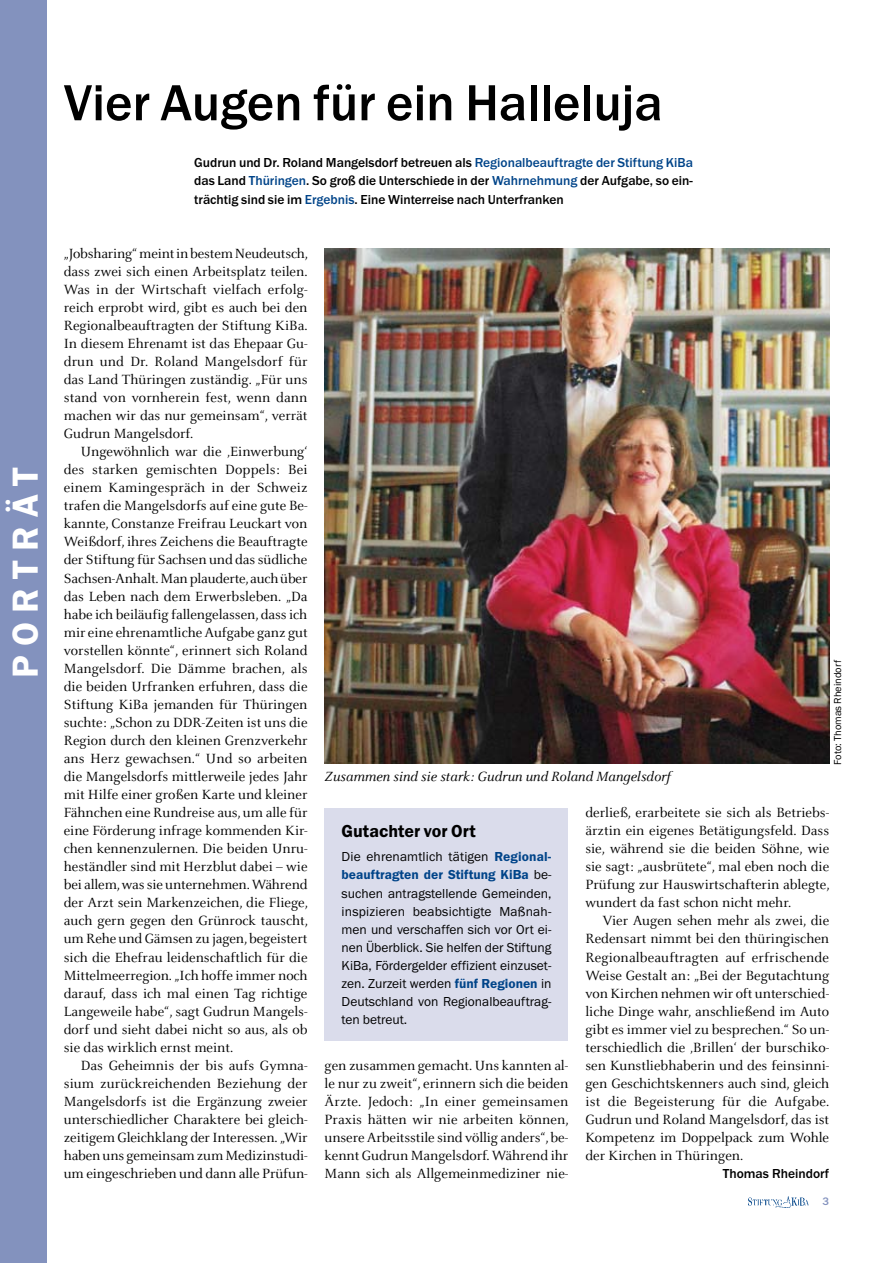
<style>
.page{position:relative;width:893px;height:1263px;background:#fff}
.page>*{position:absolute;margin:0;border:0;box-sizing:border-box;transform-origin:0 0}
.t1{font:500 52.5px "Franklin Gothic URW";color:#000}
.t2{font:37.5px "Franklin Gothic URW Dem";letter-spacing:.25em;color:#fff}
.t3{font:18px "Franklin Gothic URW Dem";color:#000}
.t4{font:14.7px/18px "Celeste OT";color:#000;text-align:justify}
.t5{font:italic 14.7px "Celeste OT";color:#000}
.t6{font:13.5px/18px "Franklin Gothic URW Boo";color:#000;text-align:justify}
.t7{font:500 13.5px/18px "Franklin Gothic URW";color:#000;text-align:justify}
.t8{font:13.5px "Franklin Gothic URW Dem";color:#004489}
.t9{font:10.5px "Franklin Gothic URW Boo";color:#000}
.s1{color:#004489}
.s2{font-family:"Franklin Gothic URW Dem";color:#004489}
.s3{font-family:"Franklin Gothic URW Boo";color:#000}
</style>
<div class="page">
<img style="left:748px;top:1196px;width:60px;height:11px">
<img style="left:324px;top:248px;width:505px;height:515px">
<div style="left:325px;top:808px;width:243px;height:232px;background:#dadceb"></div>
<div style="left:0;top:0;width:47px;height:1263px;background:#8392be"></div>
<h2 class="t2" style="left:2px;top:678px;width:211px;rotate:-90deg">PORTRÄT</h2>
<h1 class="t1" style="left:64px;top:70px;width:600px">Vier Augen für ein Halleluja</h1>
<p class="t7" style="left:194px;top:154px;width:500px">Gudrun und Dr. Roland Mangelsdorf betreuen als <span class="s1">Regionalbeauftragte der Stiftung KiBa </span>das Land <span class="s1">Thüringen</span>. So groß die Unterschiede in der <span class="s1">Wahrnehmung</span> der Aufgabe, so ein&shy;trächtig sind sie im <span class="s1">Ergebnis</span>. Eine Winterreise nach Unterfranken</p>
<p class="t4" style="left:64px;top:244px;width:246px">„Jobsharing“ meint in bestem Neudeutsch, dass zwei sich einen Arbeitsplatz teilen.<br>Was in der Wirtschaft vielfach erfolg&shy;reich erprobt wird, gibt es auch bei den Regionalbeauftragten der Stiftung KiBa.<br>In diesem Ehrenamt ist das Ehepaar Gu&shy;drun und Dr. Roland Mangelsdorf für das Land Thüringen zuständig. „Für uns stand von vornherein fest, wenn dann machen wir das nur gemeinsam“, verrät Gudrun Mangelsdorf.</p>
<p class="t4" style="left:64px;top:443px;width:246px;text-indent:17px">Ungewöhnlich war die ‚Einwerbung‘ des starken gemischten Doppels: Bei einem Kamingespräch in der Schweiz trafen die Mangelsdorfs auf eine gute Be&shy;kannte, Constanze Freifrau Leuckart von Weißdorf, ihres Zeichens die Beauftragte der Stiftung für Sachsen und das südliche Sachsen-Anhalt. Man plauderte, auch über das Leben nach dem Erwerbsleben. „Da habe ich beiläufig fallengelassen, dass ich mir eine ehrenamtliche Aufgabe ganz gut vorstellen könnte“, erinnert sich Roland Mangelsdorf. Die Dämme brachen, als die beiden Urfranken erfuhren, dass die Stiftung KiBa jemanden für Thüringen suchte: „Schon zu DDR-Zeiten ist uns die Region durch den kleinen Grenzverkehr ans Herz gewachsen.“ Und so arbeiten die Mangelsdorfs mittlerweile jedes Jahr mit Hilfe einer großen Karte und kleiner Fähnchen eine Rundreise aus, um alle für eine Förderung infrage kommenden Kir&shy;chen kennenzulernen. Die beiden Unru&shy;heständler sind mit Herzblut dabei – wie bei allem, was sie unternehmen. Während der Arzt sein Markenzeichen, die Fliege, auch gern gegen den Grünrock tauscht, um Rehe und Gämsen zu jagen, begeistert sich die Ehefrau leidenschaftlich für die Mittelmeerregion. „Ich hoffe immer noch darauf, dass ich mal einen Tag richtige Langeweile habe“, sagt Gudrun Mangels&shy;dorf und sieht dabei nicht so aus, als ob sie das wirklich ernst meint.</p>
<p class="t4" style="left:64px;top:1056px;width:245px;text-indent:17px">Das Geheimnis der bis aufs Gymna&shy;sium zurückreichenden Beziehung der Mangelsdorfs ist die Ergänzung zweier unterschiedlicher Charaktere bei gleich&shy;zeitigem Gleichklang der Interessen. „Wir haben uns gemeinsam zum Medizinstudi&shy;um eingeschrieben und dann alle Prüfun-</p>
<p class="t4" style="left:325px;top:1056px;width:246px">gen zusammen gemacht. Uns kannten al&shy;le nur zu zweit“, erinnern sich die beiden Ärzte. Jedoch: „In einer gemeinsamen Praxis hätten wir nie arbeiten können, unsere Arbeitsstile sind völlig anders“, be&shy;kennt Gudrun Mangelsdorf. Während ihr Mann sich als Allgemeinmediziner nie-</p>
<p class="t9" style="left:831px;top:765px;width:106px;rotate:-90deg">Foto: Thomas Rheindorf</p>
<p class="t5" style="left:325px;top:768px;width:348px">Zusammen sind sie stark: Gudrun und Roland Mangelsdorf</p>
<p class="t4" style="left:585px;top:804px;width:246px">derließ, erarbeitete sie sich als Betriebs&shy;ärztin ein eigenes Betätigungsfeld. Dass sie, während sie die beiden Söhne, wie sie sagt: „ausbrütete“, mal eben noch die Prüfung zur Hauswirtschafterin ablegte, wundert da fast schon nicht mehr.</p>
<p class="t4" style="left:585px;top:912px;width:245px;text-indent:17px">Vier Augen sehen mehr als zwei, die Redensart nimmt bei den thüringischen Regionalbeauftragten auf erfrischende Weise Gestalt an: „Bei der Begutachtung von Kirchen nehmen wir oft unterschied&shy;liche Dinge wahr, anschließend im Auto gibt es immer viel zu besprechen.“ So un&shy;terschiedlich die ‚Brillen‘ der burschiko&shy;sen Kunstliebhaberin und des feinsinni&shy;gen Geschichtskenners auch sind, gleich ist die Begeisterung für die Aufgabe.<br>Gudrun und Roland Mangelsdorf, das ist Kompetenz im Doppelpack zum Wohle der Kirchen in Thüringen.</p>
<p class="t7" style="left:723px;top:1164px;width:108px">Thomas Rheindorf</p>
<p class="t3" style="left:342px;top:820px;width:136px">Gutachter vor Ort</p>
<p class="t6" style="left:342px;top:848px;width:211px">Die ehrenamtlich tätigen <span class="s2">Regional-</span></p>
<p class="t8" style="left:342px;top:867px;width:211px">beauftragten der Stiftung KiBa <span class="s3">be-</span></p>
<p class="t6" style="left:342px;top:884px;width:211px">suchen antragstellende Gemeinden, inspizieren beabsichtigte Maßnah&shy;men und verschaffen sich vor Ort ei&shy;nen Überblick. Sie helfen der Stiftung KiBa, Fördergelder effizient einzuset&shy;zen. Zurzeit werden <span class="s2">fünf Regionen</span> in Deutschland von Regionalbeauftrag&shy;ten betreut.</p>
</div>
